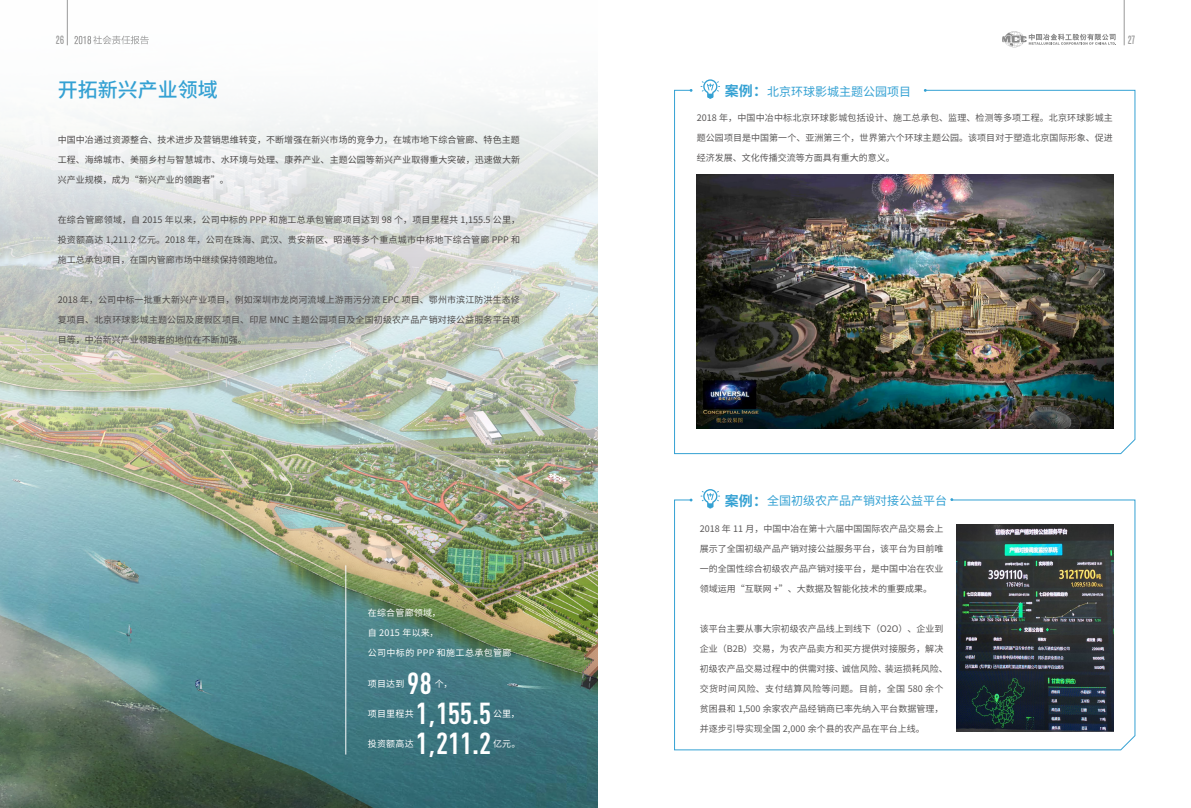
<style>
.page{position:relative;width:1191px;height:808px;background:#fff}
.page>*{position:absolute;margin:0;border:0;box-sizing:border-box;transform-origin:0 0}
.t1{font:700 30px "DIN Cond";color:#fff}
.t2{font:500 20px "Source Han Sans CN";color:#34a1d3}
.t3{font:12px "Source Han Sans CN";color:#34a1d3}
.t4{font:12px "Chartwell Rose";color:#999}
.t5{font:9px "Source Han Sans CN";letter-spacing:.01em;color:#4c4948}
.t6{font:9px "Source Han Sans CN";letter-spacing:.005em;color:#595757}
.t7{font:9px "Source Han Sans CN";letter-spacing:.025em;color:#fff}
.t8{font:9px "Source Han Sans CN";letter-spacing:.045em;color:#595757}
.s1{font-weight:700;font-size:14px}
.s2{font-family:"Bauhaus";font-weight:400}
</style>
<div class="page">
<svg style="left:1002px;top:31px;width:114px;height:16px"></svg>
<hr style="left:1124px;top:0;width:1px;height:45px;background:#999">
<img style="left:0;top:0;width:597px;height:808px">
<svg style="left:674px;top:90px;width:461px;height:364px"></svg>
<svg style="left:674px;top:499px;width:461px;height:252px"></svg>
<svg style="left:700px;top:79px;width:20px;height:20px"></svg>
<svg style="left:700px;top:489px;width:20px;height:19px"></svg>
<img style="left:956px;top:524px;width:157px;height:208px">
<img style="left:697px;top:174px;width:416px;height:254px">
<hr style="left:345px;top:565px;width:1px;height:189px;background:#fff">
<h3 class="t4" style="left:56px;top:33px;width:10px">26</h3>
<h3 class="t4" style="left:1127px;top:33px;width:9px">27</h3>
<h2 class="t2" style="left:58px;top:78px;width:162px">开拓新兴产业领域</h2>
<p class="t5" style="left:58px;top:134px;width:463px">中国中冶通过资源整合、技术进步及营销思维转变，不断增强在新兴市场的竞争力，在城市地下综合管廊、特色主题</p>
<p class="t5" style="left:58px;top:154px;width:464px">工程、海绵城市、美丽乡村与智慧城市、水环境与处理、康养产业、主题公园等新兴产业取得重大突破，迅速做大新</p>
<p class="t5" style="left:58px;top:174px;width:173px">兴产业规模，成为“新兴产业的领跑者”。</p>
<p class="t5" style="left:58px;top:214px;width:464px">在综合管廊领域，自 2015 年以来，公司中标的 PPP 和施工总承包管廊项目达到 98 个，项目里程共 1,155.5 公里，</p>
<p class="t5" style="left:58px;top:234px;width:464px">投资额高达 1,211.2 亿元。2018 年，公司在珠海、武汉、贵安新区、昭通等多个重点城市中标地下综合管廊 PPP 和</p>
<p class="t5" style="left:58px;top:254px;width:227px">施工总承包项目，在国内管廊市场中继续保持领跑地位。</p>
<p class="t5" style="left:58px;top:294px;width:463px">2018 年，公司中标一批重大新兴产业项目，例如深圳市龙岗河流域上游雨污分流 EPC 项目、鄂州市滨江防洪生态修</p>
<p class="t5" style="left:58px;top:314px;width:464px">复项目、北京环球影城主题公园及度假区项目、印尼 MNC 主题公园项目及全国初级农产品产销对接公益服务平台项</p>
<p class="t5" style="left:58px;top:334px;width:191px">目等，中冶新兴产业领跑者的地位在不断加强。</p>
<h3 class="t3" style="left:725px;top:85px;width:187px"><span class="s1">案例：</span>北京环球影城主题公园项目</h3>
<p class="t6" style="left:697px;top:113px;width:417px">2018 年，中国中冶中标北京环球影城包括设计、施工总承包、监理、检测等多项工程。北京环球影城主</p>
<p class="t6" style="left:697px;top:133px;width:417px">题公园项目是中国第一个、亚洲第三个，世界第六个环球主题公园。该项目对于塑造北京国际形象、促进</p>
<p class="t6" style="left:697px;top:153px;width:199px">经济发展、文化传播交流等方面具有重大的意义。</p>
<p class="t7" style="left:368px;top:608px;width:74px">在综合管廊领域，</p>
<p class="t7" style="left:368px;top:628px;width:72px">自 2015 年以来，</p>
<p class="t7" style="left:368px;top:648px;width:145px">公司中标的 PPP 和施工总承包管廊</p>
<p class="t7" style="left:368px;top:678px;width:38px">项目达到</p>
<h1 class="t1" style="left:407px;top:665px;width:26px">98</h1>
<p class="t7" style="left:435px;top:678px;width:19px">个，</p>
<p class="t7" style="left:368px;top:708px;width:47px">项目里程共</p>
<h1 class="t1" style="left:416px;top:695px;width:77px">1<span class="s2">,</span>155.5</h1>
<p class="t7" style="left:493px;top:708px;width:28px">公里，</p>
<p class="t7" style="left:368px;top:738px;width:47px">投资额高达</p>
<h1 class="t1" style="left:416px;top:725px;width:77px">1<span class="s2">,</span>211.2</h1>
<p class="t7" style="left:493px;top:738px;width:29px">亿元。</p>
<h3 class="t3" style="left:725px;top:494px;width:223px"><span class="s1">案例：</span>全国初级农产品产销对接公益平台</h3>
<p class="t6" style="left:699px;top:524px;width:245px">2018 年 11 月，中国中冶在第十六届中国国际农产品交易会上</p>
<p class="t6" style="left:699px;top:544px;width:245px">展示了全国初级产品产销对接公益服务平台，该平台为目前唯</p>
<p class="t6" style="left:699px;top:564px;width:245px">一的全国性综合初级农产品产销对接平台，是中国中冶在农业</p>
<p class="t6" style="left:699px;top:584px;width:234px">领域运用“互联网 +”、大数据及智能化技术的重要成果。</p>
<p class="t6" style="left:699px;top:624px;width:245px">该平台主要从事大宗初级农产品线上到线下（O2O）、企业到</p>
<p class="t6" style="left:699px;top:644px;width:245px">企业（B2B）交易，为农产品卖方和买方提供对接服务，解决</p>
<p class="t6" style="left:699px;top:664px;width:250px">初级农产品交易过程中的供需对接、诚信风险、装运损耗风险、</p>
<p class="t8" style="left:699px;top:684px;width:245px">交货时间风险、支付结算风险等问题。目前，全国 580 余个</p>
<p class="t6" style="left:699px;top:704px;width:245px">贫困县和 1,500 余家农产品经销商已率先纳入平台数据管理，</p>
<p class="t6" style="left:699px;top:724px;width:226px">并逐步引导实现全国 2,000 余个县的农产品在平台上线。</p>
</div>
